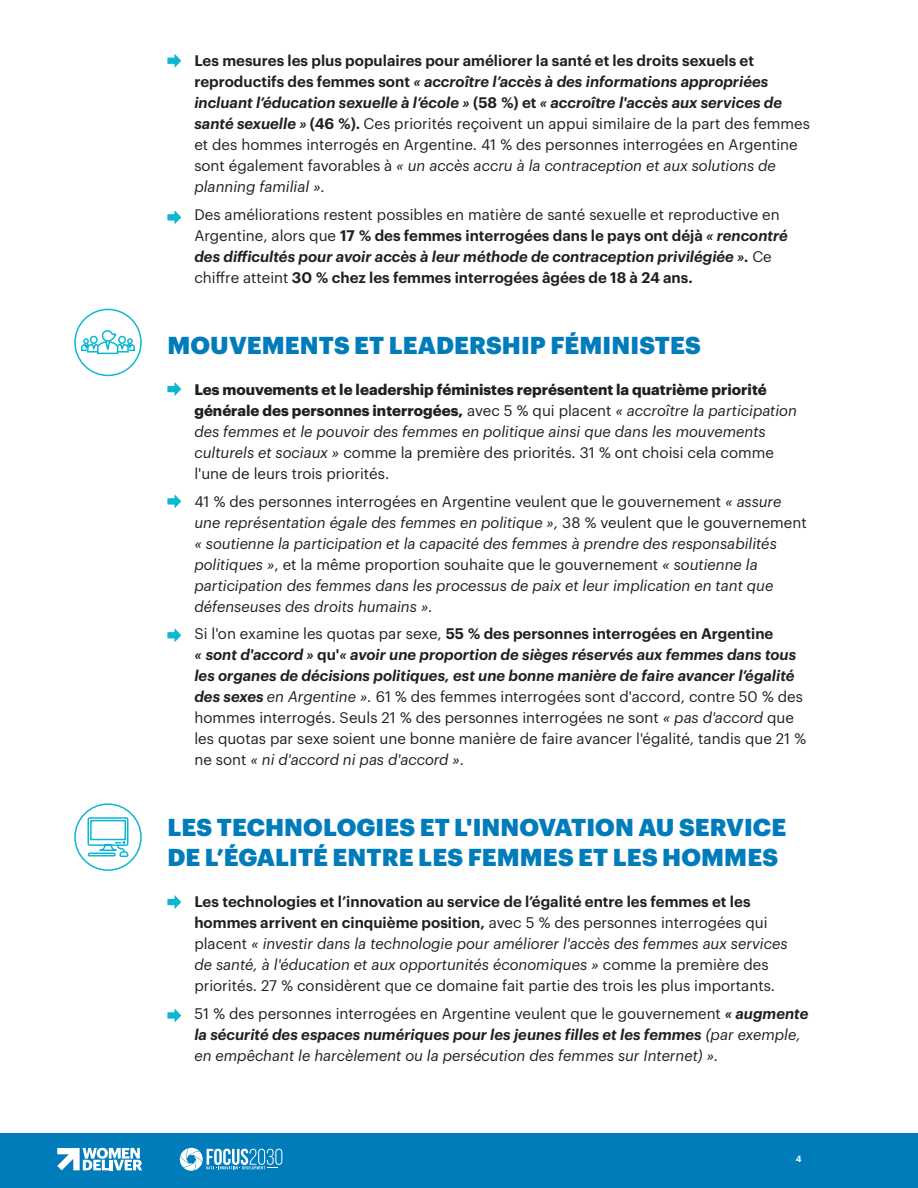
<style>
.page{position:relative;width:918px;height:1188px;background:#fff}
.page>*{position:absolute;margin:0;border:0;box-sizing:border-box;transform-origin:0 0}
.Subhead{font:900 24px/30px "Graphik";letter-spacing:.005em;color:#007cbb}
.Body{font:15px/21px "Graphik";color:#231f20}
.Body-2{font:italic 15px/21px "Graphik";color:#231f20}
.Body-3{font:600 8.7px "Graphik";color:#fff}
.s1{font-weight:600}
.s2{font-weight:600;font-style:italic}
.s3{font-style:italic}
.s4{font-weight:700;font-style:normal}
.s5{font-style:normal}
</style>
<div class="page">
<div style="left:0;top:1133px;width:918px;height:55px;background:#007cbb"></div>
<svg style="left:179px;top:1148px;width:103px;height:23px"></svg>
<svg style="left:57px;top:1148px;width:85px;height:22px"></svg>
<svg style="left:87px;top:817px;width:42px;height:41px"></svg>
<div style="left:74px;top:803px;width:68px;height:68px;border:2px solid #0db7d2;border-radius:50%"></div>
<svg style="left:167px;top:210px;width:14px;height:14px"></svg>
<svg style="left:167px;top:54px;width:14px;height:14px"></svg>
<svg style="left:167px;top:382px;width:14px;height:14px"></svg>
<svg style="left:167px;top:495px;width:14px;height:13px"></svg>
<svg style="left:167px;top:628px;width:14px;height:14px"></svg>
<svg style="left:167px;top:895px;width:14px;height:14px"></svg>
<svg style="left:167px;top:1009px;width:14px;height:13px"></svg>
<svg style="left:80px;top:330px;width:56px;height:32px"></svg>
<div style="left:74px;top:309px;width:68px;height:67px;border:2px solid #0db7d2;border-radius:50%"></div>
<p class="Body" style="left:194px;top:49px;width:617px"><span class="s1">Les mesures les plus populaires pour améliorer la santé et les droits sexuels et reproductifs des femmes sont</span> <span class="s2">« accroître l’accès à des informations appropriées incluant l’éducation sexuelle à l’école »</span> <span class="s1">(58 %) et</span> <span class="s2">« accroître l'accès aux services de santé sexuelle »</span> <span class="s1">(46 %).</span> Ces priorités reçoivent un appui similaire de la part des femmes et des hommes interrogés en Argentine. 41 % des personnes interrogées en Argentine sont également favorables à <span class="s3">« un accès accru à la contraception et aux solutions de planning familial ».</span></p>
<p class="Body" style="left:194px;top:203px;width:595px">Des améliorations restent possibles en matière de santé sexuelle et reproductive en Argentine, alors que <span class="s1">17 % des femmes interrogées dans le pays ont déjà</span> <span class="s2">« rencontré des difficultés pour avoir accès à leur méthode de contraception privilégiée ».</span> Ce chiffre atteint <span class="s1">30 % chez les femmes interrogées âgées de 18 à 24 ans.</span></p>
<p class="Subhead" style="left:167px;top:328px;width:535px">MOUVEMENTS ET LEADERSHIP FÉMINISTES</p>
<p class="Body-2" style="left:194px;top:378px;width:604px"><span class="s4">Les mouvements et le leadership féministes représentent la quatrième priorité générale des personnes interrogées,</span> <span class="s5">avec 5 % qui placent</span> « accroître la participation des femmes et le pouvoir des femmes en politique ainsi que dans les mouvements culturels et sociaux » <span class="s5">comme la première des priorités. 31 % ont choisi cela comme l'une de leurs trois priorités.</span></p>
<p class="Body-2" style="left:194px;top:489px;width:614px"><span class="s5">41 % des personnes interrogées en Argentine veulent que le gouvernement</span> « assure une représentation égale des femmes en politique », <span class="s5">38 % veulent que le gouvernement </span>« soutienne la participation et la capacité des femmes à prendre des responsabilités politiques »<span class="s5">, et la même proportion souhaite que le gouvernement</span> « soutienne la participation des femmes dans les processus de paix et leur implication en tant que défenseuses des droits humains ».</p>
<p class="Body" style="left:194px;top:622px;width:613px">Si l'on examine les quotas par sexe, <span class="s1">55 % des personnes interrogées en Argentine<br></span><span class="s2">« sont d'accord »</span> <span class="s1">qu'</span><span class="s2">« avoir une proportion de sièges réservés aux femmes dans tous les organes de décisions politiques, est une bonne manière de faire avancer l’égalité des sexes</span> <span class="s3">en Argentine ».</span> 61 % des femmes interrogées sont d'accord, contre 50 % des hommes interrogés. Seuls 21 % des personnes interrogées ne sont <span class="s3">« pas d'accord</span> que les quotas par sexe soient une bonne manière de faire avancer l'égalité, tandis que 21 % ne sont <span class="s3">« ni d'accord ni pas d'accord ».</span></p>
<p class="Subhead" style="left:167px;top:810px;width:620px">LES TECHNOLOGIES ET L'INNOVATION AU SERVICE<br>DE L’ÉGALITÉ ENTRE LES FEMMES ET LES HOMMES</p>
<p class="Body" style="left:194px;top:890px;width:595px"><span class="s1">Les technologies et l’innovation au service de l’égalité entre les femmes et les hommes arrivent en cinquième position,</span> avec 5 % des personnes interrogées qui placent <span class="s3">« investir dans la technologie pour améliorer l'accès des femmes aux services de santé, à l'éducation et aux opportunités économiques »</span> comme la première des priorités. 27 % considèrent que ce domaine fait partie des trois les plus importants.</p>
<p class="Body-2" style="left:194px;top:1002px;width:615px"><span class="s5">51 % des personnes interrogées en Argentine veulent que le gouvernement</span> <span class="s1">« augmente la sécurité des espaces numériques pour les jeunes filles et les femmes</span> (par exemple, en empêchant le harcèlement ou la persécution des femmes sur Internet) ».</p>
<p class="Body-3" style="left:796px;top:1152px;width:7px">4</p>
</div>
